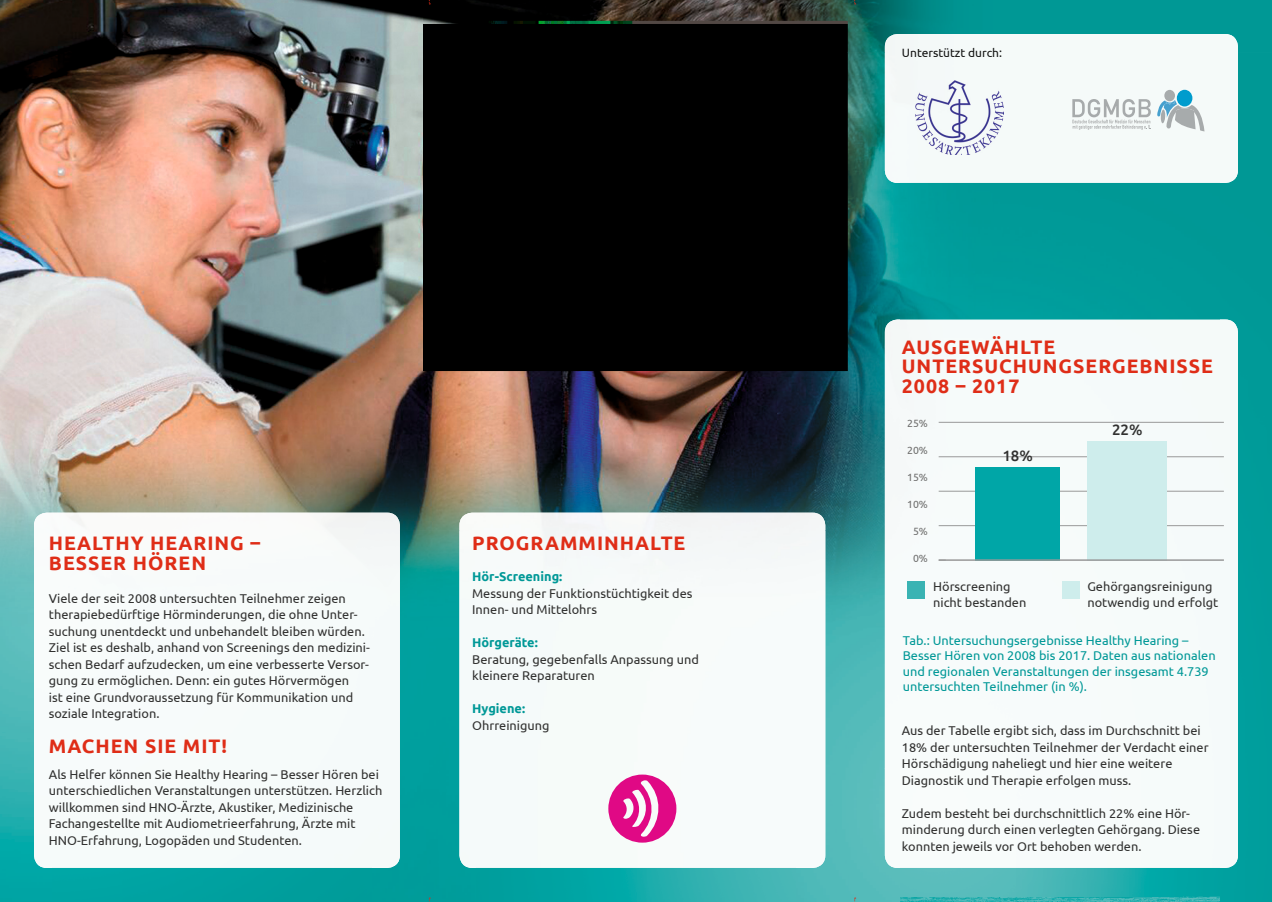
<style>
.page{position:relative;width:1272px;height:902px;background:#fff}
.page>*{position:absolute;margin:0;border:0;box-sizing:border-box;transform-origin:0 0}
.t1{font:700 19.5px/19.5px "Ubuntu";letter-spacing:.05em;color:#df2d17}
.t2{font:500 15px "Ubuntu";color:#313130}
.t3{font:12.75px/16.5px "Ubuntu";color:#313130}
.t4{font:12.75px/15.3px "Ubuntu";color:#009897}
.t5{font:700 12.75px "Ubuntu";color:#009897}
.t6{font:12px "Ubuntu";color:#131413}
.t7{font:10.5px "Ubuntu";color:#6e6e6d}
</style>
<div class="page">
<img style="left:0;top:0;width:847px;height:530px">
<img style="left:847px;top:0;width:424px;height:52px">
<img style="left:847px;top:52px;width:53px;height:849px">
<div style="left:1219px;top:52px;width:52px;height:849px;background:#009b99"></div>
<div style="left:900px;top:183px;width:319px;height:136px;background:#009b99"></div>
<img style="left:0;top:530px;width:52px;height:371px">
<img style="left:371px;top:530px;width:105px;height:371px">
<img style="left:795px;top:530px;width:53px;height:371px">
<div style="left:52px;top:867px;width:319px;height:34px;background:#00a1a0"></div>
<img style="left:476px;top:867px;width:319px;height:34px">
<img style="left:900px;top:867px;width:319px;height:34px">
<div style="left:884px;top:34px;width:353px;height:149px;background:#f5faf9"></div>
<img style="left:915px;top:80px;width:87px;height:75px">
<svg style="left:1160px;top:116px;width:5px;height:7px"></svg>
<img style="left:1157px;top:100px;width:18px;height:16px">
<svg style="left:1164px;top:90px;width:10px;height:11px"></svg>
<img style="left:1166px;top:105px;width:38px;height:26px">
<img style="left:1174px;top:108px;width:21px;height:21px">
<img style="left:1176px;top:90px;width:16px;height:16px">
<img style="left:1072px;top:99px;width:12px;height:18px">
<img style="left:1087px;top:99px;width:13px;height:18px">
<img style="left:1103px;top:99px;width:15px;height:18px">
<img style="left:1122px;top:99px;width:12px;height:18px">
<img style="left:1138px;top:99px;width:12px;height:18px">
<svg style="left:1072px;top:120px;width:78px;height:10px"></svg>
<img style="left:34px;top:512px;width:366px;height:355px">
<div style="left:459px;top:512px;width:366px;height:355px;background:#f6fbfa"></div>
<div style="left:884px;top:319px;width:353px;height:548px;background:#f6fbfa"></div>
<svg style="left:608px;top:774px;width:68px;height:68px"></svg>
<div style="left:907px;top:581px;width:17px;height:17px;background:#3ab3b3"></div>
<div style="left:1062px;top:581px;width:17px;height:17px;background:#ceedec"></div>
<hr style="left:938px;top:525px;width:285px;height:1px;background:#999">
<hr style="left:938px;top:491px;width:285px;height:1px;background:#999">
<hr style="left:938px;top:456px;width:285px;height:1px;background:#999">
<hr style="left:938px;top:422px;width:285px;height:1px;background:#999">
<div style="left:1086px;top:441px;width:80px;height:119px;background:#ceedec"></div>
<div style="left:975px;top:467px;width:84px;height:93px;background:#00a6a7"></div>
<hr style="left:938px;top:559px;width:285px;height:1px;background:#999">
<p class="t6" style="left:901px;top:46px;width:102px">Unterstützt durch:</p>
<h1 class="t1" style="left:49px;top:533px;width:213px">HEALTHY HEARING –<br>BESSER HÖREN</h1>
<p class="t3" style="left:49px;top:589px;width:322px">Viele der seit 2008 untersuchten Teilnehmer zeigen therapiebedürftige Hörminderungen, die ohne Unter&shy;suchung unentdeckt und unbehandelt bleiben würden.<br>Ziel ist es deshalb, anhand von Screenings den medizini&shy;schen Bedarf aufzudecken, um eine verbesserte Versor&shy;gung zu ermöglichen. Denn: ein gutes Hörvermögen<br>ist eine Grundvoraussetzung für Kommunikation und soziale Integration.</p>
<h1 class="t1" style="left:49px;top:736px;width:180px">MACHEN SIE MIT!</h1>
<p class="t3" style="left:49px;top:765px;width:335px">Als Helfer können Sie Healthy Hearing – Besser Hören bei unterschiedlichen Veranstaltungen unterstützen. Herzlich willkommen sind HNO-Ärzte, Akustiker, Medizinische Fachangestellte mit Audiometrieerfahrung, Ärzte mit HNO-Erfahrung, Logopäden und Studenten.</p>
<h1 class="t1" style="left:901px;top:337px;width:312px">AUSGEWÄHLTE<br>UNTERSUCHUNGSERGEBNISSE<br>2008 – 2017</h1>
<p class="t7" style="left:907px;top:417px;width:22px">25%</p>
<p class="t7" style="left:907px;top:444px;width:22px">20%</p>
<p class="t7" style="left:907px;top:471px;width:22px">15%</p>
<p class="t7" style="left:907px;top:498px;width:22px">10%</p>
<p class="t7" style="left:913px;top:525px;width:16px">5%</p>
<p class="t7" style="left:913px;top:552px;width:16px">0%</p>
<p class="t2" style="left:1112px;top:420px;width:32px">22%</p>
<p class="t2" style="left:1002px;top:446px;width:32px">18%</p>
<h1 class="t1" style="left:472px;top:533px;width:215px">PROGRAMMINHALTE</h1>
<p class="t5" style="left:472px;top:569px;width:92px">Hör-Screening:</p>
<p class="t3" style="left:472px;top:584px;width:222px">Messung der Funktionstüchtigkeit des<br>Innen- und Mittelohrs</p>
<p class="t5" style="left:472px;top:635px;width:67px">Hörgeräte:</p>
<p class="t3" style="left:472px;top:650px;width:228px">Beratung, gegebenfalls Anpassung und kleinere Reparaturen</p>
<p class="t5" style="left:472px;top:701px;width:54px">Hygiene:</p>
<p class="t3" style="left:472px;top:716px;width:79px">Ohrreinigung</p>
<p class="t3" style="left:901px;top:722px;width:308px">Aus der Tabelle ergibt sich, dass im Durchschnitt bei 18% der untersuchten Teilnehmer der Verdacht einer Hörschädigung naheliegt und hier eine weitere Diagnostik und Therapie erfolgen muss.</p>
<p class="t3" style="left:901px;top:804px;width:300px">Zudem besteht bei durchschnittlich 22% eine Hör&shy;minderung durch einen verlegten Gehörgang. Diese konnten jeweils vor Ort behoben werden.</p>
<p class="t3" style="left:933px;top:578px;width:95px;line-height:15.3px">Hörscreening nicht bestanden</p>
<p class="t3" style="left:1087px;top:578px;width:132px;line-height:15.3px">Gehörgangsreinigung notwendig und erfolgt</p>
<p class="t4" style="left:902px;top:632px;width:314px">Tab.: Untersuchungsergebnisse Healthy Hearing – Besser Hören von 2008 bis 2017. Daten aus nationalen und regionalen Veranstaltungen der insgesamt 4.739 untersuchten Teilnehmer (in %).</p>
</div>
